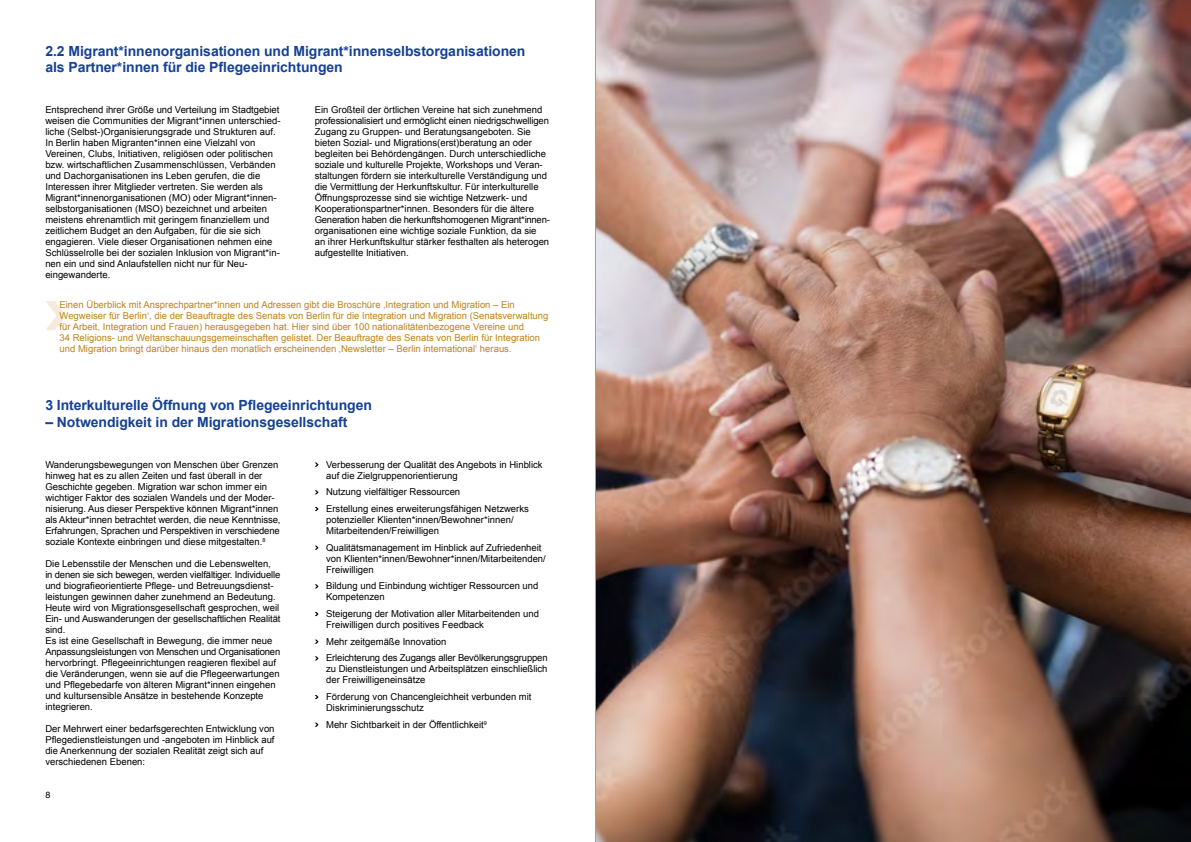
<style>
.page{position:relative;width:1191px;height:842px;background:#fff}
.page>*{position:absolute;margin:0;border:0;box-sizing:border-box;transform-origin:0 0}
.t1{font:700 14px/16.8px "Arial";letter-spacing:-.005em;color:#164194}
.t2{font:9.5px/11px "Arial";color:#000}
.t3{font:9.5px/11px "Arial";color:#bd831b}
.t4{font:9px "Helvetica Neue";color:#000}
</style>
<div class="page">
<svg style="left:46px;top:301px;width:20px;height:29px"></svg>
<img style="left:596px;top:0;width:595px;height:842px">
<hr style="left:595px;top:0;width:1px;height:842px;background:#9d9d9c">
<h1 class="t1" style="left:45px;top:43px;width:481px">2.2 Migrant*innenorganisationen und Migrant*innenselbstorganisationen als Partner*innen für die Pflegeeinrichtungen</h1>
<p class="t2" style="left:45px;top:105px;width:237px">Entsprechend ihrer Größe und Verteilung im Stadtgebiet weisen die Communities der Migrant*innen unterschied&shy;liche (Selbst-)Organisierungsgrade und Strukturen auf.<br>In Berlin haben Migranten*innen eine Vielzahl von Vereinen, Clubs, Initiativen, religiösen oder politischen bzw. wirtschaftlichen Zusammenschlüssen, Verbänden und Dachorganisationen ins Leben gerufen, die die Interessen ihrer Mitglieder vertreten. Sie werden als Migrant*innenorganisationen (MO) oder Migrant*innen&shy;selbstorganisationen (MSO) bezeichnet und arbeiten meistens ehrenamtlich mit geringem finanziellem und zeitlichem Budget an den Aufgaben, für die sie sich engagieren. Viele dieser Organisationen nehmen eine Schlüsselrolle bei der sozialen Inklusion von Migrant*in&shy;nen ein und sind Anlaufstellen nicht nur für Neu&shy;eingewanderte.</p>
<p class="t2" style="left:315px;top:105px;width:237px">Ein Großteil der örtlichen Vereine hat sich zunehmend professionalisiert und ermöglicht einen niedrigschwelligen Zugang zu Gruppen- und Beratungsangeboten. Sie bieten Sozial- und Migrations(erst)beratung an oder begleiten bei Behördengängen. Durch unterschiedliche soziale und kulturelle Projekte, Workshops und Veran&shy;staltungen fördern sie interkulturelle Verständigung und die Vermittlung der Herkunftskultur. Für interkulturelle Öffnungsprozesse sind sie wichtige Netzwerk- und Kooperationspartner*innen. Besonders für die ältere Generation haben die herkunftshomogenen Migrant*innen&shy;organisationen eine wichtige soziale Funktion, da sie<br>an ihrer Herkunftskultur stärker festhalten als heterogen aufgestellte Initiativen.</p>
<p class="t3" style="left:60px;top:299px;width:490px">Einen Überblick mit Ansprechpartner*innen und Adressen gibt die Broschüre ‚Integration und Migration – Ein Wegweiser für Berlin‘, die der Beauftragte des Senats von Berlin für die Integration und Migration (Senatsverwaltung für Arbeit, Integration und Frauen) herausgegeben hat. Hier sind über 100 nationalitätenbezogene Vereine und<br>34 Religions- und Weltanschauungsgemeinschaften gelistet. Der Beauftragte des Senats von Berlin für Integration und Migration bringt darüber hinaus den monatlich erscheinenden ‚Newsletter – Berlin international‘ heraus.</p>
<h1 class="t1" style="left:45px;top:397px;width:328px">3 Interkulturelle Öffnung von Pflegeeinrichtungen</h1>
<h1 class="t1" style="left:45px;top:414px;width:303px">– Notwendigkeit in der Migrationsgesellschaft</h1>
<p class="t2" style="left:45px;top:459px;width:237px">Wanderungsbewegungen von Menschen über Grenzen hinweg hat es zu allen Zeiten und fast überall in der Geschichte gegeben. Migration war schon immer ein wichtiger Faktor des sozialen Wandels und der Moder&shy;nisierung. Aus dieser Perspektive können Migrant*innen als Akteur*innen betrachtet werden, die neue Kenntnisse, Erfahrungen, Sprachen und Perspektiven in verschiedene soziale Kontexte einbringen und diese mitgestalten.<sup>8</sup></p>
<p class="t2" style="left:45px;top:558px;width:237px">Die Lebensstile der Menschen und die Lebenswelten,<br>in denen sie sich bewegen, werden vielfältiger. Individuelle und biografieorientierte Pflege- und Betreuungsdienst&shy;leistungen gewinnen daher zunehmend an Bedeutung.<br>Heute wird von Migrationsgesellschaft gesprochen, weil Ein- und Auswanderungen der gesellschaftlichen Realität sind.<br>Es ist eine Gesellschaft in Bewegung, die immer neue Anpassungsleistungen von Menschen und Organisationen hervorbringt. Pflegeeinrichtungen reagieren flexibel auf die Veränderungen, wenn sie auf die Pflegeerwartungen und Pflegebedarfe von älteren Migrant*innen eingehen und kultursensible Ansätze in bestehende Konzepte integrieren.</p>
<p class="t2" style="left:45px;top:723px;width:231px">Der Mehrwert einer bedarfsgerechten Entwicklung von Pflegedienstleistungen und -angeboten im Hinblick auf die Anerkennung der sozialen Realität zeigt sich auf verschiedenen Ebenen:</p>
<p class="t4" style="left:45px;top:788px;width:7px">8</p>
<p class="t2" style="left:326px;top:459px;width:218px">Verbesserung der Qualität des Angebots in Hinblick auf die Zielgruppenorientierung</p>
<p class="t2" style="left:326px;top:484px;width:204px;line-height:16.7px">Nutzung vielfältiger Ressourcen<br>Erstellung eines erweiterungsfähigen Netzwerks</p>
<p class="t2" style="left:326px;top:514px;width:189px">potenzieller Klienten*innen/Bewohner*innen/<br>Mitarbeitenden/Freiwilligen</p>
<p class="t2" style="left:326px;top:542px;width:221px">Qualitätsmanagement im Hinblick auf Zufriedenheit von Klienten*innen/Bewohner*innen/Mitarbeitenden/<br>Freiwilligen</p>
<p class="t2" style="left:326px;top:581px;width:214px">Bildung und Einbindung wichtiger Ressourcen und<br>Kompetenzen</p>
<p class="t2" style="left:326px;top:608px;width:214px">Steigerung der Motivation aller Mitarbeitenden und<br>Freiwilligen durch positives Feedback</p>
<p class="t2" style="left:326px;top:633px;width:223px;line-height:16.7px">Mehr zeitgemäße Innovation<br>Erleichterung des Zugangs aller Bevölkerungsgruppen</p>
<p class="t2" style="left:326px;top:664px;width:223px">zu Dienstleistungen und Arbeitsplätzen einschließlich der Freiwilligeneinsätze</p>
<p class="t2" style="left:326px;top:691px;width:207px">Förderung von Chancengleichheit verbunden mit<br>Diskriminierungsschutz</p>
<p class="t2" style="left:326px;top:719px;width:162px">Mehr Sichtbarkeit in der Öffentlichkeit<sup>9</sup></p>
</div>
